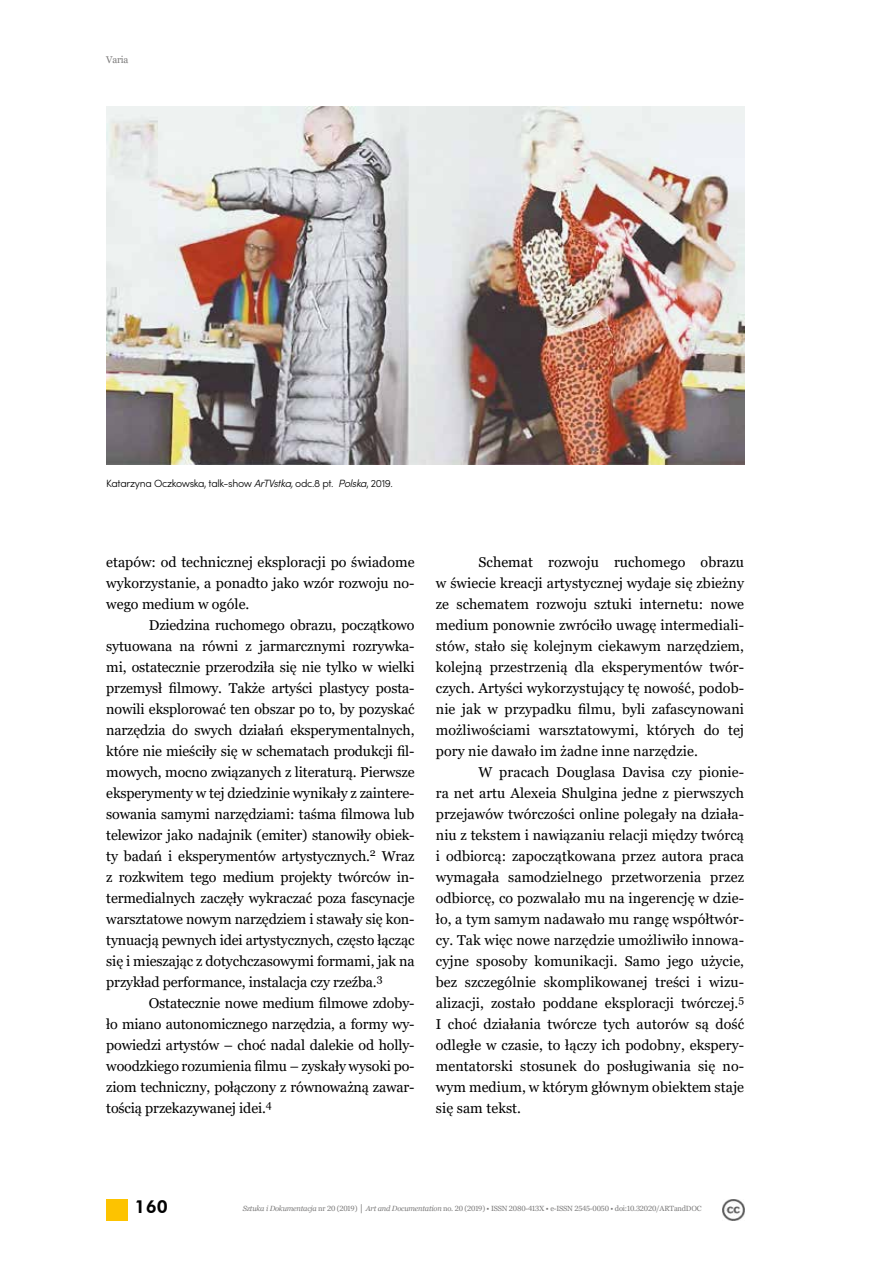
<style>
.page{position:relative;width:893px;height:1263px;background:#fff}
.page>*{position:absolute;margin:0;border:0;box-sizing:border-box;transform-origin:0 0}
.t1{font:800 18px "Futura BT";color:#000}
.t2{font:14.25px/21px "Georgia";color:#000;text-align:justify}
.t3{font:300 10.5px "Sofia Pro";letter-spacing:-.03em;color:#000}
.t4{font:9.75px "Georgia";letter-spacing:-.025em;color:#7c7b7b}
.t5{font:7.5px "Georgia";letter-spacing:-.025em;color:#7c7b7b}
.s1{font-style:italic}
</style>
<div class="page">
<div style="left:106px;top:1199px;width:22px;height:21px;background:#fdc300"></div>
<img style="left:723px;top:1199px;width:21px;height:21px">
<img style="left:106px;top:106px;width:638px;height:359px">
<p class="t4" style="left:106px;top:53px;width:24px">Varia</p>
<p class="t3" style="left:106px;top:476px;width:288px">Katarzyna Oczkowska, talk-show <span class="s1">ArTVstka,</span> odc.8 pt. <span class="s1">Polska</span>, 2019.</p>
<p class="t2" style="left:106px;top:552px;width:310px">etapów: od technicznej eksploracji po świadome wykorzystanie, a ponadto jako wzór rozwoju no&shy;wego medium w ogóle.</p>
<p class="t2" style="left:106px;top:615px;width:310px;text-indent:43px">Dziedzina ruchomego obrazu, początkowo sytuowana na równi z jarmarcznymi rozrywka&shy;mi, ostatecznie przerodziła się nie tylko w wielki przemysł filmowy. Także artyści plastycy posta&shy;nowili eksplorować ten obszar po to, by pozyskać narzędzia do swych działań eksperymentalnych, które nie mieściły się w schematach produkcji fil&shy;mowych, mocno związanych z literaturą. Pierwsze eksperymenty w tej dziedzinie wynikały z zaintere&shy;sowania samymi narzędziami: taśma filmowa lub telewizor jako nadajnik (emiter) stanowiły obiek&shy;ty badań i eksperymentów artystycznych.<sup>2</sup> Wraz z rozkwitem tego medium projekty twórców in&shy;termedialnych zaczęły wykraczać poza fascynacje warsztatowe nowym narzędziem i stawały się kon&shy;tynuacją pewnych idei artystycznych, często łącząc się i mieszając z dotychczasowymi formami, jak na przykład performance, instalacja czy rzeźba.<sup>3</sup></p>
<p class="t2" style="left:106px;top:993px;width:310px;text-indent:43px">Ostatecznie nowe medium filmowe zdoby&shy;ło miano autonomicznego narzędzia, a formy wy&shy;powiedzi artystów – choć nadal dalekie od holly&shy;woodzkiego rozumienia filmu – zyskały wysoki po&shy;ziom techniczny, połączony z równoważną zawar&shy;tością przekazywanej idei.<sup>4</sup></p>
<p class="t2" style="left:436px;top:552px;width:310px;text-indent:43px">Schemat rozwoju ruchomego obrazu w świecie kreacji artystycznej wydaje się zbieżny ze schematem rozwoju sztuki internetu: nowe medium ponownie zwróciło uwagę intermediali&shy;stów, stało się kolejnym ciekawym narzędziem, kolejną przestrzenią dla eksperymentów twór&shy;czych. Artyści wykorzystujący tę nowość, podob&shy;nie jak w przypadku filmu, byli zafascynowani możliwościami warsztatowymi, których do tej pory nie dawało im żadne inne narzędzie.</p>
<p class="t2" style="left:436px;top:762px;width:310px;text-indent:43px">W pracach Douglasa Davisa czy pionie&shy;ra net artu Alexeia Shulgina jedne z pierwszych przejawów twórczości online polegały na działa&shy;niu z tekstem i nawiązaniu relacji między twórcą i odbiorcą: zapoczątkowana przez autora praca wymagała samodzielnego przetworzenia przez odbiorcę, co pozwalało mu na ingerencję w dzie&shy;ło, a tym samym nadawało mu rangę współtwór&shy;cy. Tak więc nowe narzędzie umożliwiło innowa&shy;cyjne sposoby komunikacji. Samo jego użycie, bez szczególnie skomplikowanej treści i wizu&shy;alizacji, zostało poddane eksploracji twórczej.<sup>5<br></sup>I choć działania twórcze tych autorów są dość odległe w czasie, to łączy ich podobny, ekspery&shy;mentatorski stosunek do posługiwania się no&shy;wym medium, w którym głównym obiektem staje się sam tekst.</p>
<p class="t1" style="left:135px;top:1195px;width:35px">160</p>
<p class="t5" style="left:243px;top:1204px;width:460px"><span class="s1">Sztuka i Dokumentacja</span> nr 20 (2019) <span class="s1">│ Art and Documentation</span> no. 20 (2019) • ISSN 2080-413X • e-ISSN 2545-0050 • doi:10.32020/ARTandDOC</p>
</div>
